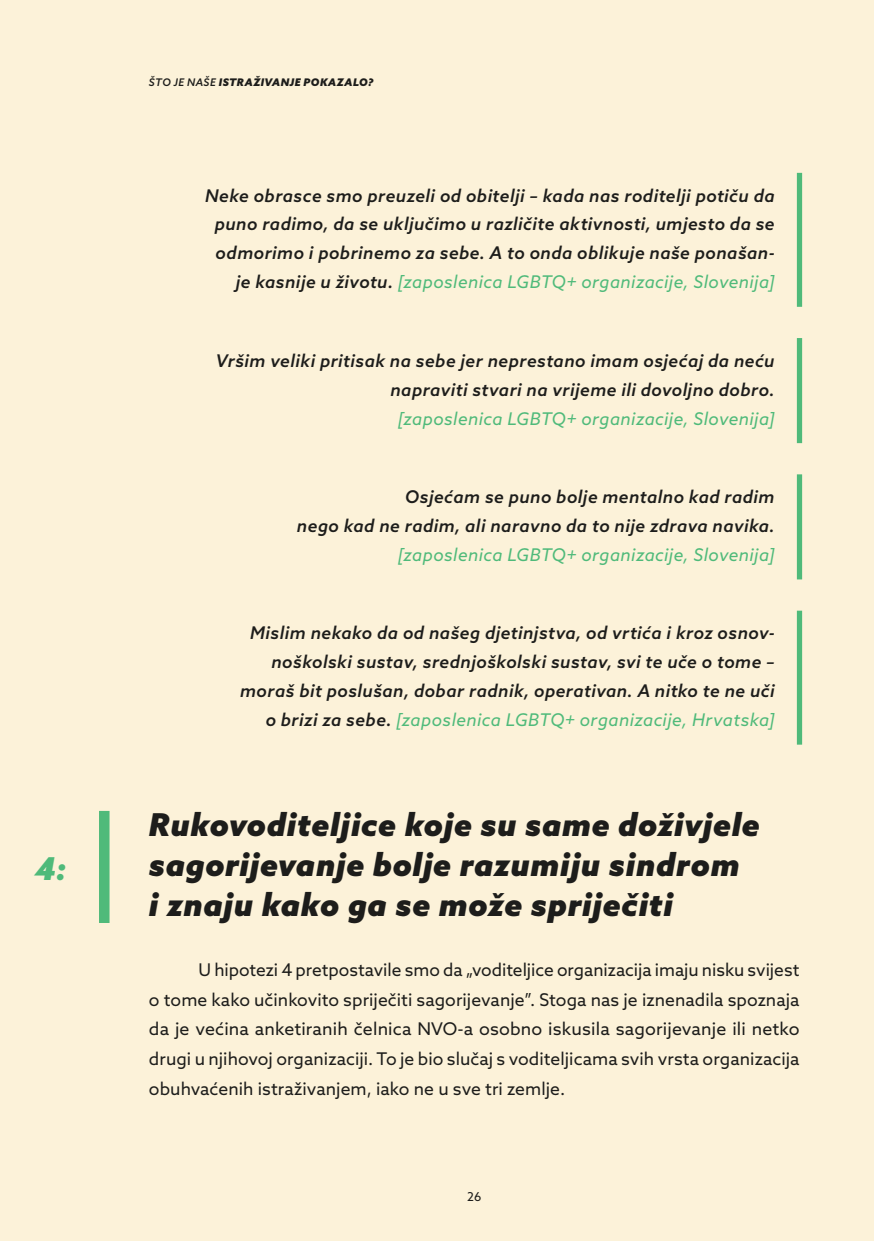
<style>
.page{position:relative;width:874px;height:1241px;background:#fff}
.page>*{position:absolute;margin:0;border:0;box-sizing:border-box;transform-origin:0 0}
.WYNIK_WIELKI{font:italic 900 31.5px/40.2px "Azo Sans";letter-spacing:.02em;color:#1d1d1b}
.WYNIK_WIELKI-2{font:italic 900 31.5px "Azo Sans";color:#4fba7a}
.quote{font:italic 500 17.5px/28.9px "Azo Sans";letter-spacing:.025em;color:#1d1d1b;text-align:right}
.t1{font:17.5px/29.8px "Azo Sans";letter-spacing:.005em;color:#1d1d1b;text-align:justify}
.t2{font:12.25px "Azo Sans";color:#1d1d1b}
.navigation_top{font:italic 900 10.5px "Azo Sans";letter-spacing:.05em;color:#1d1d1b}
.s1{font-weight:500}
.s2{font-weight:400;color:#4fba7a}
</style>
<div class="page">
<div style="left:0;top:0;width:873px;height:1240px;background:#fcf2d9"></div>
<div style="left:796px;top:173px;width:5px;height:134px;background:#4fba7a"></div>
<div style="left:796px;top:338px;width:5px;height:105px;background:#4fba7a"></div>
<div style="left:796px;top:474px;width:5px;height:105px;background:#4fba7a"></div>
<div style="left:796px;top:610px;width:5px;height:134px;background:#4fba7a"></div>
<div style="left:99px;top:810px;width:10px;height:112px;background:#4fba7a"></div>
<p class="WYNIK_WIELKI-2" style="left:35px;top:847px;width:33px">4:</p>
<p class="navigation_top" style="left:149px;top:75px;width:226px"><span class="s1">ŠTO JE NAŠE</span> ISTRAŽIVANJE POKAZALO?</p>
<p class="quote" style="left:205px;top:181px;width:570px">Neke obrasce smo preuzeli od obitelji – kada nas roditelji potiču da puno radimo, da se uključimo u različite aktivnosti, umjesto da se odmorimo i pobrinemo za sebe. A to onda oblikuje naše ponašan&shy;je kasnije u životu. <span class="s2">[zaposlenica LGBTQ+ organizacije, Slovenija]</span></p>
<p class="quote" style="left:216px;top:346px;width:560px">Vršim veliki pritisak na sebe jer neprestano imam osjećaj da neću napraviti stvari na vrijeme ili dovoljno dobro.<br><span class="s2">[zaposlenica LGBTQ+ organizacije, Slovenija]</span></p>
<p class="quote" style="left:297px;top:482px;width:479px">Osjećam se puno bolje mentalno kad radim<br>nego kad ne radim, ali naravno da to nije zdrava navika. <span class="s2">[zaposlenica LGBTQ+ organizacije, Slovenija]</span></p>
<p class="quote" style="left:240px;top:618px;width:536px">Mislim nekako da od našeg djetinjstva, od vrtića i kroz osnov&shy;noškolski sustav, srednjoškolski sustav, svi te uče o tome – moraš bit poslušan, dobar radnik, operativan. A nitko te ne uči o brizi za sebe. <span class="s2">[zaposlenica LGBTQ+ organizacije, Hrvatska]</span></p>
<p class="WYNIK_WIELKI" style="left:149px;top:803px;width:612px">Rukovoditeljice koje su same doživjele sagorijevanje bolje razumiju sindrom<br>i znaju kako ga se može spriječiti</p>
<p class="t1" style="left:149px;top:954px;width:651px;text-indent:50px">U hipotezi 4 pretpostavile smo da „voditeljice organizacija imaju nisku svijest o tome kako učinkovito spriječiti sagorijevanje”. Stoga nas je iznenadila spoznaja da je većina anketiranih čelnica NVO-a osobno iskusila sagorijevanje ili netko drugi u njihovoj organizaciji. To je bio slučaj s voditeljicama svih vrsta organizacija obuhvaćenih istraživanjem, iako ne u sve tri zemlje.</p>
<p class="t2" style="left:467px;top:1188px;width:16px">26</p>
</div>
